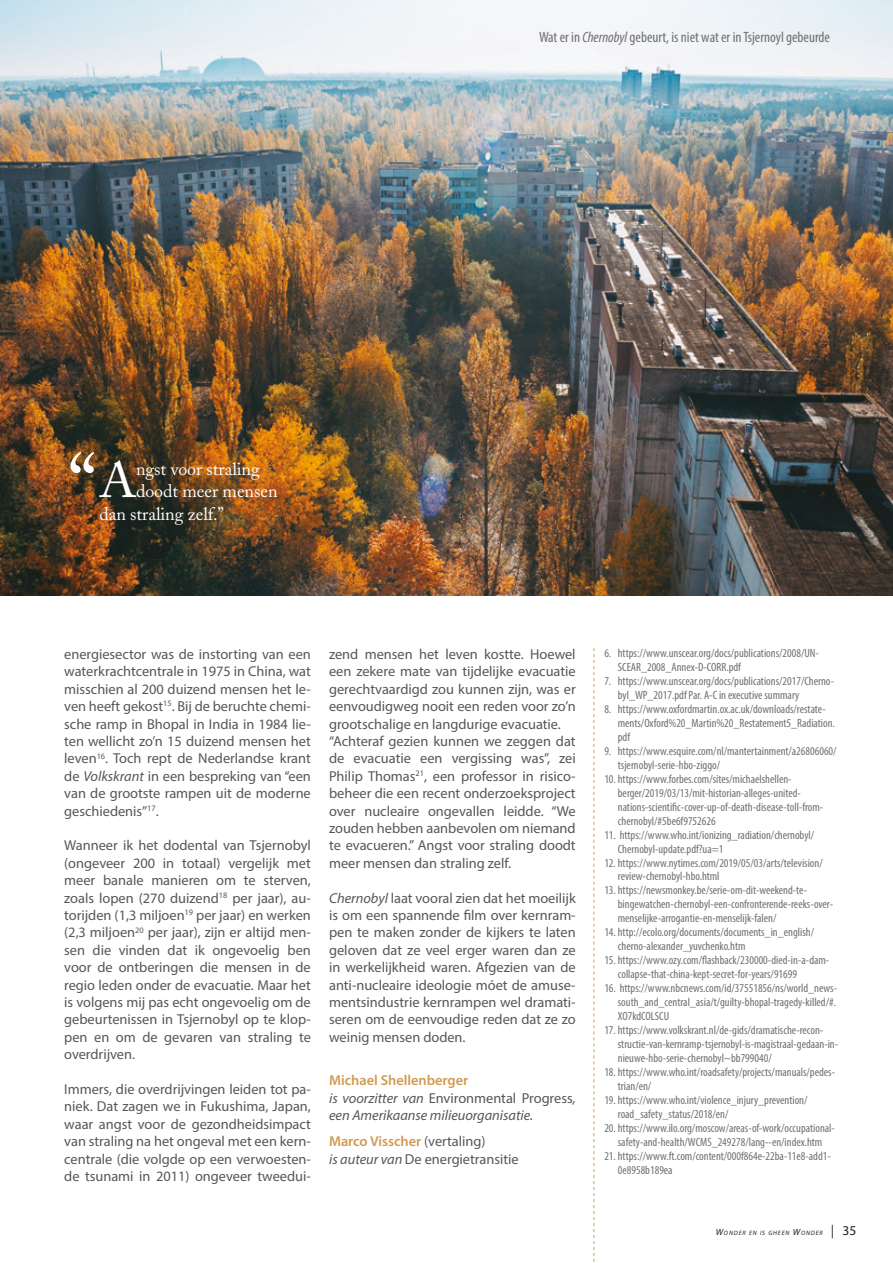
<style>
.page{position:relative;width:893px;height:1263px;background:#fff}
.page>*{position:absolute;margin:0;border:0;box-sizing:border-box;transform-origin:0 0}
.t1{font:79.35px "Adobe Caslon";color:#fff}
.t2{font:49.65px "Adobe Caslon";color:#fff}
.t3{font:18px/22.5px "Adobe Caslon";letter-spacing:-.005em;color:#fff}
.t4{font:condensed 15px "Myriad Pro";color:#70706f}
.t5{font:14.4px/17.4px "Myriad Pro";color:#575756;text-align:justify}
.t6{font:italic 14.4px/17.4px "Myriad Pro";color:#575756}
.t7{font:condensed 12px/14px "Myriad Pro";color:#70706f}
.t8{font:italic 6.3px "Myriad Pro";letter-spacing:.13em;color:#1d1d1b}
.s1{font-style:italic}
.s2{font-weight:600;font-style:normal;color:#d29a50}
.s3{font-style:normal}
.s4{font-weight:600;color:#d29a50}
.s5{font-size:9px}
.s6{font-size:13.5px}
.s7{font-style:normal;font-size:13.5px}
</style>
<div class="page">
<img style="left:0;top:0;width:893px;height:595px">
<svg style="left:594px;top:648px;width:1px;height:614px"></svg>
<p class="t4" style="left:539px;top:28px;width:292px">Wat er in <span class="s1">Chernobyl</span> gebeurt, is niet wat er in Tsjernoyl gebeurde</p>
<h1 class="t1" style="left:68px;top:436px;width:30px">“</h1>
<h2 class="t2" style="left:99px;top:451px;width:38px">A</h2>
<p class="t3" style="left:136px;top:457px;width:143px">ngst voor straling doodt meer mensen</p>
<p class="t3" style="left:99px;top:502px;width:126px">dan straling zelf.”</p>
<p class="t5" style="left:64px;top:645px;width:248px">energiesector was de instorting van een waterkrachtcentrale in 1975 in China, wat misschien al 200 duizend mensen het le&shy;ven heeft gekost<sup>15</sup>. Bij de beruchte chemi&shy;sche ramp in Bhopal in India in 1984 lie&shy;ten wellicht zo’n 15 duizend mensen het leven<sup>16</sup>. Toch rept de Nederlandse krant de <span class="s1">Volkskrant</span> in een bespreking van “een van de grootste rampen uit de moderne geschiedenis”<sup>17</sup>.</p>
<p class="t5" style="left:64px;top:836px;width:248px">Wanneer ik het dodental van Tsjernobyl (ongeveer 200 in totaal) vergelijk met meer banale manieren om te sterven, zoals lopen (270 duizend<sup>18</sup> per jaar), au&shy;torijden (1,3 miljoen<sup>19</sup> per jaar) en werken (2,3 miljoen<sup>20</sup> per jaar), zijn er altijd men&shy;sen die vinden dat ik ongevoelig ben voor de ontberingen die mensen in de regio leden onder de evacuatie. Maar het is volgens mij pas echt ongevoelig om de gebeurtenissen in Tsjernobyl op te klop&shy;pen en om de gevaren van straling te overdrijven.</p>
<p class="t5" style="left:64px;top:1080px;width:248px">Immers, die overdrijvingen leiden tot pa&shy;niek. Dat zagen we in Fukushima, Japan, waar angst voor de gezondheidsimpact van straling na het ongeval met een kern&shy;centrale (die volgde op een verwoesten&shy;de tsunami in 2011) ongeveer tweedui-</p>
<p class="t5" style="left:329px;top:645px;width:248px;text-align:left">zend mensen het leven kostte. Hoewel een zekere mate van tijdelijke evacuatie gerechtvaardigd zou kunnen zijn, was er eenvoudigweg nooit een reden voor zo’n grootschalige en langdurige evacuatie. “Achteraf gezien kunnen we zeggen dat de evacuatie een vergissing was”, zei Philip Thomas<sup>21</sup>, een professor in risico&shy;beheer die een recent onderzoeksproject over nucleaire ongevallen leidde. “We zouden hebben aanbevolen om niemand te evacueren.” Angst voor straling doodt meer mensen dan straling zelf.</p>
<p class="t5" style="left:329px;top:889px;width:248px"><span class="s1">Chernobyl</span> laat vooral zien dat het moeilijk is om een spannende film over kernram&shy;pen te maken zonder de kijkers te laten geloven dat ze veel erger waren dan ze in werkelijkheid waren. Afgezien van de anti-nucleaire ideologie móet de amuse&shy;mentsindustrie kernrampen wel dramati&shy;seren om de eenvoudige reden dat ze zo weinig mensen doden.</p>
<p class="t6" style="left:329px;top:1071px;width:248px"><span class="s2">Michael Shellenberger<br></span>is voorzitter van <span class="s3">Environmental Progress</span>, een Amerikaanse milieuorganisatie.</p>
<p class="t5" style="left:329px;top:1132px;width:191px"><span class="s4">Marco Visscher</span> (vertaling)<br><span class="s1">is auteur van</span> De energietransitie</p>
<p class="t7" style="left:618px;top:646px;width:202px;text-indent:-14px">6. https://www.unscear.org/docs/publications/2008/UN-<br>SCEAR_2008_Annex-D-CORR.pdf</p>
<p class="t7" style="left:618px;top:674px;width:218px;text-indent:-14px">7. https://www.unscear.org/docs/publications/2017/Cherno&shy;byl_WP_2017.pdf Par. A-C in executive summary</p>
<p class="t7" style="left:618px;top:702px;width:218px;text-indent:-14px">8. https://www.oxfordmartin.ox.ac.uk/downloads/restate&shy;ments/Oxford%20_Martin%20_Restatement5_Radiation. pdf</p>
<p class="t7" style="left:618px;top:744px;width:220px;text-indent:-14px">9. https://www.esquire.com/nl/mantertainment/a26806060/ tsjernobyl-serie-hbo-ziggo/</p>
<p class="t7" style="left:618px;top:772px;width:207px;text-indent:-14px">10. https://www.forbes.com/sites/michaelshellen&shy;berger/2019/03/13/mit-historian-alleges-united&shy;nations-scientific-cover-up-of-death-disease-toll-from&shy;chernobyl/#5be6f9752626</p>
<p class="t7" style="left:618px;top:827px;width:198px;text-indent:-14px">11. https://www.who.int/ionizing_radiation/chernobyl/<br>Chernobyl-update.pdf?ua=1</p>
<p class="t7" style="left:618px;top:855px;width:206px;text-indent:-14px">12. https://www.nytimes.com/2019/05/03/arts/television/ review-chernobyl-hbo.html</p>
<p class="t7" style="left:618px;top:883px;width:217px;text-indent:-14px">13. https://newsmonkey.be/serie-om-dit-weekend-te&shy;bingewatchen-chernobyl-een-confronterende-reeks-over&shy;menselijke-arrogantie-en-menselijk-falen/</p>
<p class="t7" style="left:618px;top:925px;width:198px;text-indent:-14px">14. http://ecolo.org/documents/documents_in_english/ cherno-alexander_yuvchenko.htm</p>
<p class="t7" style="left:618px;top:953px;width:213px;text-indent:-14px">15. https://www.ozy.com/flashback/230000-died-in-a-dam&shy;collapse-that-china-kept-secret-for-years/91699</p>
<p class="t7" style="left:618px;top:981px;width:221px;text-align:justify;text-indent:-14px">16. https://www.nbcnews.com/id/37551856/ns/world_news&shy;south_and_central_asia/t/guilty-bhopal-tragedy-killed/#.<br>XO7kdCOLSCU</p>
<p class="t7" style="left:618px;top:1023px;width:222px;text-indent:-14px">17. https://www.volkskrant.nl/de-gids/dramatische-recon&shy;structie-van-kernramp-tsjernobyl-is-magistraal-gedaan-in&shy;nieuwe-hbo-serie-chernobyl~bb799040/</p>
<p class="t7" style="left:618px;top:1065px;width:219px;text-indent:-14px">18. https://www.who.int/roadsafety/projects/manuals/pedes&shy;trian/en/</p>
<p class="t7" style="left:618px;top:1093px;width:191px;text-indent:-14px">19. https://www.who.int/violence_injury_prevention/ road_safety_status/2018/en/</p>
<p class="t7" style="left:604px;top:1120px;width:232px;text-align:center">20. https://www.ilo.org/moscow/areas-of-work/occupational&shy;safety-and-health/WCMS_249278/lang--en/index.htm</p>
<p class="t7" style="left:618px;top:1148px;width:214px;text-indent:-14px">21. https://www.ft.com/content/000f864e-22ba-11e8-add1-<br>0e8958b189ea</p>
<p class="t8" style="left:716px;top:1229px;width:142px"><span class="s5">W</span>ONDER EN IS GHEEN <span class="s5">W</span>ONDER <span class="s6">|</span> <span class="s7">35</span></p>
</div>
